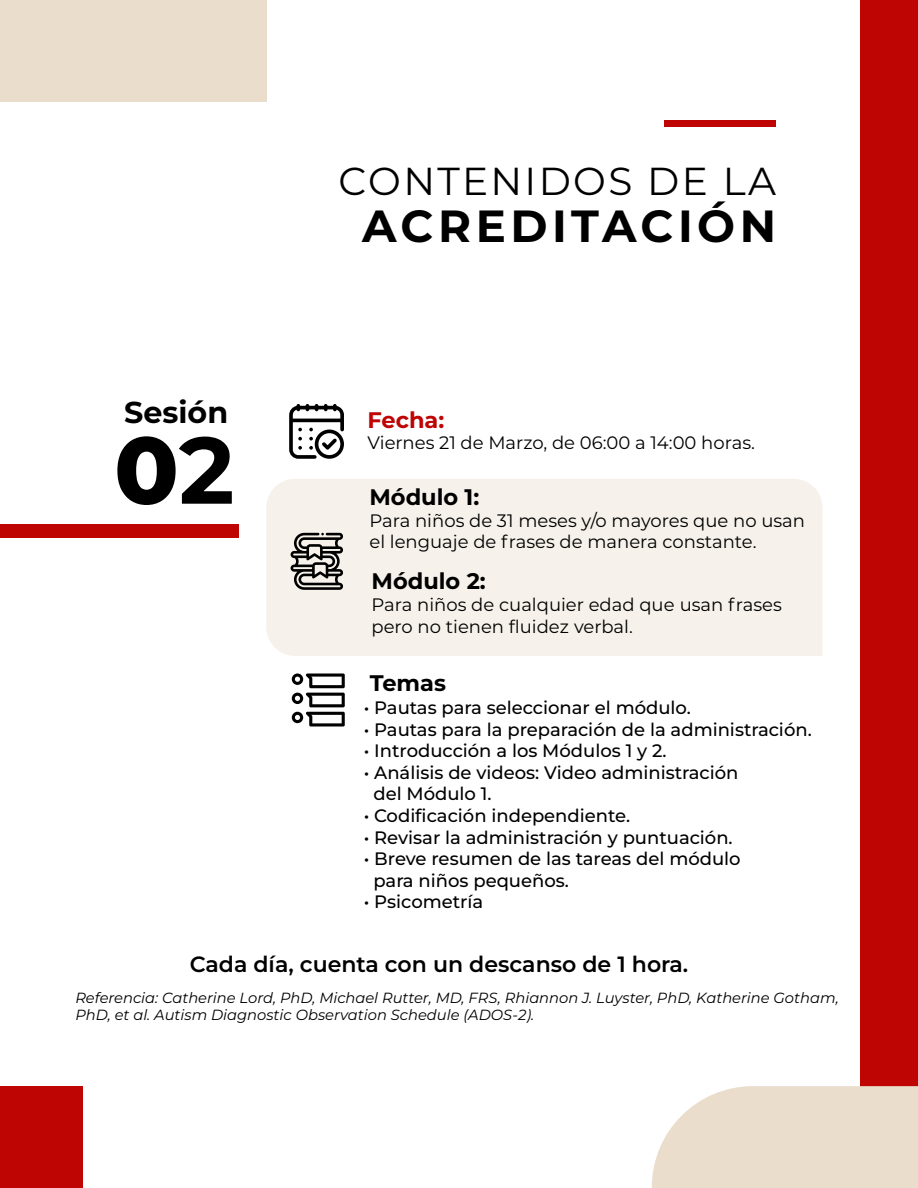
<style>
.page{position:relative;width:918px;height:1188px;background:#fff}
.page>*{position:absolute;margin:0;border:0;box-sizing:border-box;transform-origin:0 0}
.t1{font:800 94.35px "Montserrat";color:#000}
.t2{font:700 45px "Montserrat";letter-spacing:.1em;color:#000}
.t3{font:39px "Montserrat";letter-spacing:.06em;color:#000}
.t4{font:700 30.15px "Montserrat";color:#000}
.t5{font:700 22.5px "Montserrat";color:#000}
.t6{font:700 22.5px "Montserrat";color:#bf0404}
.t7{font:600 22.05px "Montserrat";color:#000}
.t8{font:500 18px/21.6px "Montserrat";color:#000}
.t9{font:18px/21.6px "Montserrat";color:#000}
.t10{font:italic 14.7px/17.7px "Montserrat";color:#000}
.s1{font-weight:700}
</style>
<div class="page">
<div style="left:266px;top:479px;width:557px;height:177px;background:#f6f1ea"></div>
<div style="left:861px;top:0;width:57px;height:1187px;background:#bf0404"></div>
<div style="left:0;top:0;width:266px;height:102px;background:#eaddcc"></div>
<svg style="left:652px;top:1086px;width:266px;height:102px;background:#ebdfd0"></svg>
<div style="left:0;top:1086px;width:82px;height:102px;background:#bf0404"></div>
<div style="left:664px;top:121px;width:112px;height:6px;background:#bf0404"></div>
<div style="left:0;top:524px;width:239px;height:14px;background:#bf0404"></div>
<svg style="left:289px;top:404px;width:55px;height:55px"></svg>
<svg style="left:291px;top:533px;width:52px;height:57px;background:#7f7d79"></svg>
<svg style="left:292px;top:674px;width:53px;height:52px"></svg>
<h3 class="t4" style="left:124px;top:391px;width:105px">Sesión</h3>
<h1 class="t1" style="left:114px;top:401px;width:122px">0<span class="s1">2</span></h1>
<h3 class="t3" style="left:339px;top:154px;width:439px">CONTENIDOS DE LA</h3>
<h2 class="t2" style="left:362px;top:193px;width:416px">ACREDITACIÓN</h2>
<p class="t6" style="left:368px;top:404px;width:78px">Fecha:</p>
<p class="t9" style="left:368px;top:433px;width:389px">Viernes 21 de Marzo, de 06:00 a 14:00 horas.</p>
<p class="t5" style="left:369px;top:481px;width:111px">Módulo 1:</p>
<p class="t9" style="left:369px;top:509px;width:437px">Para niños de 31 meses y/o mayores que no usan el lenguaje de frases de manera constante.</p>
<p class="t5" style="left:372px;top:565px;width:116px">Módulo 2:</p>
<p class="t9" style="left:372px;top:593px;width:412px">Para niños de cualquier edad que usan frases pero no tienen fluidez verbal.</p>
<p class="t5" style="left:370px;top:667px;width:78px">Temas</p>
<p class="t8" style="left:364px;top:698px;width:329px">• Pautas para seleccionar el módulo.</p>
<p class="t8" style="left:364px;top:720px;width:450px">• Pautas para la preparación de la administración.</p>
<p class="t8" style="left:364px;top:741px;width:304px">• Introducción a los Módulos 1 y 2.</p>
<p class="t8" style="left:373px;top:763px;width:367px;text-indent:-10px">• Análisis de videos: Video administración del Módulo 1.</p>
<p class="t8" style="left:364px;top:806px;width:268px">• Codificación independiente.</p>
<p class="t8" style="left:364px;top:828px;width:371px">• Revisar la administración y puntuación.</p>
<p class="t8" style="left:373px;top:849px;width:369px;text-indent:-10px">• Breve resumen de las tareas del módulo para niños pequeños.</p>
<p class="t8" style="left:364px;top:892px;width:121px">• Psicometría</p>
<p class="t7" style="left:190px;top:949px;width:500px">Cada día, cuenta con un descanso de 1 hora.</p>
<p class="t10" style="left:75px;top:990px;width:765px">Referencia: Catherine Lord, PhD, Michael Rutter, MD, FRS, Rhiannon J. Luyster, PhD, Katherine Gotham,<br>PhD, et al. Autism Diagnostic Observation Schedule (ADOS-2).</p>
</div>
